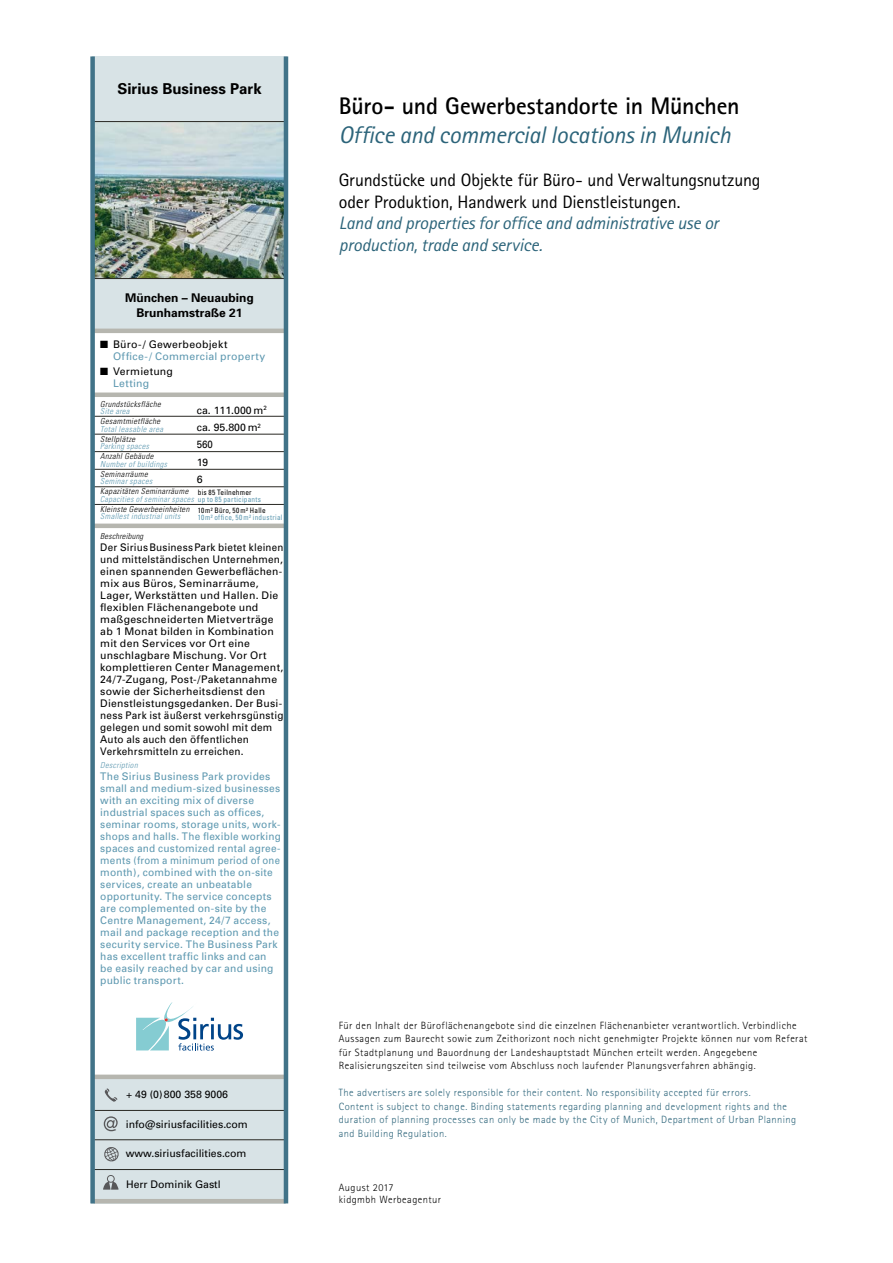
<style>
.page{position:relative;width:893px;height:1263px;background:#fff}
.page>*{position:absolute;margin:0;border:0;box-sizing:border-box;transform-origin:0 0}
.t1{font:italic 24px "Rotis Sans Serif";letter-spacing:-.01em;color:#2c647a}
.t2{font:700 24px "Rotis Sans Serif";letter-spacing:-.01em;color:#000}
.t3{font:18px/21.6px "Rotis Sans Serif";letter-spacing:-.01em;color:#000}
.t4{font:italic 18px/21.6px "Rotis Sans Serif";letter-spacing:-.01em;color:#2c647a}
.t5{font:700 15px "Univers";color:#000}
.t6{font:700 12px/15px "Univers";color:#000;text-align:center}
.t7{font:10.5px/12px "Univers";letter-spacing:.025em;color:#5d98b0}
.t8{font:10.5px/12px "Univers";letter-spacing:.02em;color:#000;scale:.94 1}
.t9{font:300 10.5px/13.5px "Rotis Sans Serif";letter-spacing:.04em;color:#000}
.t10{font:300 10.5px/13.5px "Rotis Sans Serif";letter-spacing:.045em;color:#2c647a}
.t11{font:10.5px/17.2px "Univers";color:#000}
.t12{font:10.5px/12px "Univers";letter-spacing:.02em;color:#000}
.t13{font:italic 300 condensed 8.25px "Univers";letter-spacing:.04em;color:#000}
.t14{font:italic 300 condensed 8.25px "Univers";letter-spacing:.045em;color:#5d98b0}
.t15{font:condensed 7.5px "Univers";letter-spacing:.04em;color:#5d98b0;scale:.96 1}
.t16{font:condensed 7.5px "Univers";letter-spacing:.04em;color:#5d98b0}
.t17{font:condensed 7.5px "Univers";letter-spacing:.03em;color:#000;scale:.96 1}
.t18{font:condensed 7.5px "Univers";letter-spacing:.03em;color:#000}
.s1{color:#000}
.s2{color:#5d98b0}
</style>
<div class="page">
<div style="left:92px;top:56px;width:195px;height:275px;background:#d8e3e6"></div>
<div style="left:91px;top:1077px;width:195px;height:126px;background:#d8e3e6"></div>
<svg style="left:136px;top:1003px;width:107px;height:47px"></svg>
<img style="left:95px;top:122px;width:189px;height:156px">
<svg style="left:105px;top:1088px;width:12px;height:14px"></svg>
<svg style="left:104px;top:1116px;width:14px;height:15px"></svg>
<svg style="left:104px;top:1147px;width:15px;height:15px"></svg>
<svg style="left:103px;top:1175px;width:16px;height:14px"></svg>
<hr style="left:94px;top:329px;width:191px;height:4px;background:#b6b6af">
<div style="left:94px;top:392px;width:191px;height:5px;background:#b6b6af"></div>
<hr style="left:94px;top:524px;width:191px;height:4px;background:#b6b6af">
<div style="left:94px;top:1074px;width:191px;height:5px;background:#b6b6af"></div>
<hr style="left:94px;top:1199px;width:191px;height:4px;background:#b6b6af">
<hr style="left:94px;top:416px;width:191px;height:1px;background:#292823">
<hr style="left:94px;top:278px;width:191px;height:1px;background:#292823">
<hr style="left:94px;top:121px;width:191px;height:1px;background:#292823">
<hr style="left:94px;top:434px;width:191px;height:1px;background:#292823">
<hr style="left:94px;top:451px;width:191px;height:1px;background:#292823">
<hr style="left:94px;top:469px;width:191px;height:1px;background:#292823">
<hr style="left:94px;top:486px;width:191px;height:1px;background:#292823">
<hr style="left:94px;top:504px;width:191px;height:1px;background:#292823">
<hr style="left:94px;top:1110px;width:191px;height:1px;background:#292823">
<hr style="left:94px;top:1139px;width:191px;height:1px;background:#292823">
<hr style="left:94px;top:1169px;width:191px;height:1px;background:#292823">
<div style="left:90px;top:56px;width:5px;height:1147px;background:#417388"></div>
<hr style="left:284px;top:56px;width:4px;height:1147px;background:#417388">
<h3 class="t5" style="left:117px;top:80px;width:146px">Sirius Business Park</h3>
<p class="t6" style="left:125px;top:290px;width:130px">München – Neuaubing<br>Brunhamstraße 21</p>
<p class="t7" style="left:113px;top:338px;width:154px;text-indent:-13px"><span class="s1">■ Büro-/ Gewerbeobjekt<br></span>Office-/ Commercial property</p>
<p class="t12" style="left:113px;top:365px;width:61px;text-indent:-13px">■ Vermietung<br><span class="s2">Letting</span></p>
<p class="t13" style="left:100px;top:399px;width:62px">Grundstücksfläche</p>
<p class="t14" style="left:100px;top:406px;width:31px">Site area</p>
<p class="t13" style="left:100px;top:416px;width:61px">Gesamtmietfläche</p>
<p class="t14" style="left:100px;top:424px;width:64px">Total leasable area</p>
<p class="t13" style="left:100px;top:434px;width:36px">Stellplätze</p>
<p class="t14" style="left:100px;top:441px;width:50px">Parking spaces</p>
<p class="t13" style="left:100px;top:451px;width:55px">Anzahl Gebäude</p>
<p class="t14" style="left:100px;top:459px;width:68px">Number of buildings</p>
<p class="t13" style="left:100px;top:469px;width:49px">Seminarräume</p>
<p class="t14" style="left:100px;top:476px;width:54px">Seminar spaces</p>
<p class="t13" style="left:100px;top:486px;width:90px">Kapazitäten Seminarräume</p>
<p class="t14" style="left:100px;top:494px;width:95px">Capacities of seminar spaces</p>
<p class="t13" style="left:100px;top:504px;width:91px">Kleinste Gewerbeeinheiten</p>
<p class="t14" style="left:100px;top:512px;width:82px">Smallest industrial units</p>
<p class="t11" style="left:197px;top:402px;width:72px">ca. 111.000 m<sup>2 </sup>ca. 95.800 m<sup>2<br></sup>560<br>19<br>6</p>
<p class="t18" style="left:198px;top:487px;width:55px">bis 85 Teilnehmer</p>
<p class="t16" style="left:198px;top:495px;width:65px">up to 85 participants</p>
<p class="t17" style="left:198px;top:505px;width:72px">10m² Büro, 50m² Halle</p>
<p class="t15" style="left:198px;top:513px;width:90px">10m² office, 50m² industrial</p>
<p class="t13" style="left:100px;top:531px;width:45px">Beschreibung</p>
<p class="t8" style="left:100px;top:541px;width:196px">Der SiriusBusinessPark bietet kleinen und mittelständischen Unternehmen, einen spannenden Gewerbeflächen&shy;mix aus Büros, Seminarräume, Lager, Werkstätten und Hallen. Die flexiblen Flächenangebote und maßgeschneiderten Mietverträge ab 1 Monat bilden in Kombination mit den Services vor Ort eine unschlagbare Mischung. Vor Ort komplettieren Center Management, 24/7-Zugang, Post-/Paketannahme sowie der Sicherheitsdienst den Dienstleistungsgedanken. Der Busi&shy;ness Park ist äußerst verkehrsgünstig gelegen und somit sowohl mit dem Auto als auch den öffentlichen Verkehrsmitteln zu erreichen.</p>
<p class="t7" style="left:100px;top:771px;width:182px">The Sirius Business Park provides small and medium-sized businesses with an exciting mix of diverse industrial spaces such as offices, seminar rooms, storage units, work&shy;shops and halls. The flexible working spaces and customized rental agree&shy;ments (from a minimum period of one month), combined with the on-site services, create an unbeatable opportunity. The service concepts are complemented on-site by the Centre Management, 24/7 access, mail and package reception and the security service. The Business Park has excellent traffic links and can be easily reached by car and using public transport.</p>
<p class="t14" style="left:100px;top:760px;width:39px">Description</p>
<p class="t11" style="left:126px;top:1086px;width:104px">+ 49 (0)800 358 9006</p>
<p class="t11" style="left:126px;top:1115px;width:124px">info@siriusfacilities.com</p>
<p class="t11" style="left:126px;top:1145px;width:122px">www.siriusfacilities.com</p>
<p class="t11" style="left:126px;top:1176px;width:96px">Herr Dominik Gastl</p>
<h1 class="t2" style="left:339px;top:91px;width:402px">Büro- und Gewerbestandorte in München</h1>
<h1 class="t1" style="left:339px;top:120px;width:393px">Office and commercial locations in Munich</h1>
<h2 class="t3" style="left:339px;top:169px;width:423px">Grundstücke und Objekte für Büro- und Verwaltungsnutzung oder Produktion, Handwerk und Dienstleistungen.</h2>
<h2 class="t4" style="left:339px;top:212px;width:381px">Land and properties for office and administrative use or production, trade and service.</h2>
<p class="t9" style="left:339px;top:1018px;width:470px">Für den Inhalt der Büroflächenangebote sind die einzelnen Flächenanbieter verantwortlich. Verbindliche Aussagen zum Baurecht sowie zum Zeithorizont noch nicht genehmigter Projekte können nur vom Referat für Stadtplanung und Bauordnung der Landeshauptstadt München erteilt werden. Angegebene Realisierungszeiten sind teilweise vom Abschluss noch laufender Planungsverfahren abhängig.</p>
<p class="t10" style="left:339px;top:1086px;width:459px">The advertisers are solely responsible for their content. No responsibility accepted für errors.<br>Content is subject to change. Binding statements regarding planning and development rights and the duration of planning processes can only be made by the City of Munich, Department of Urban Planning and Building Regulation.</p>
<p class="t9" style="left:339px;top:1181px;width:104px;line-height:12.6px">August 2017<br>kidgmbh Werbeagentur</p>
</div>
